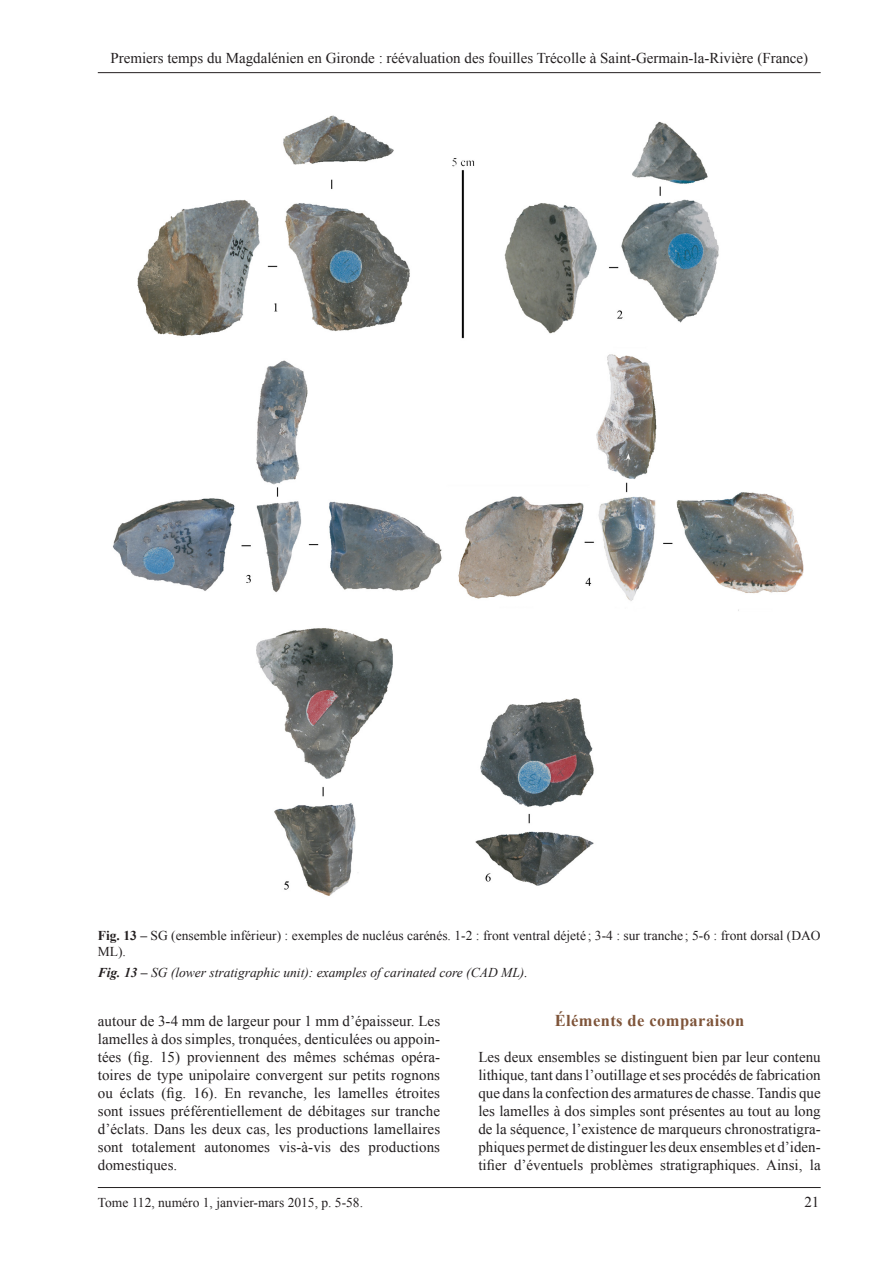
<style>
.page{position:relative;width:893px;height:1263px;background:#fff}
.page>*{position:absolute;margin:0;border:0;box-sizing:border-box;transform-origin:0 0}
.Titre2{font:700 16.5px "Times New Roman";letter-spacing:.025em;color:#7e5439}
.Sans_letrine{font:15px/18px "Times New Roman";color:#231f20;text-align:justify}
.Figures{font:13.5px/16.5px "Times New Roman";color:#231f20}
.Figures-2{font:italic 13.5px "Times New Roman";color:#231f20}
.s1{font-weight:700}
</style>
<div class="page">
<hr style="left:98px;top:72px;width:723px;height:1px;background:#231f20">
<hr style="left:98px;top:1187px;width:723px;height:1px;background:#231f20">
<img style="left:113px;top:115px;width:691px;height:781px">
<p class="Sans_letrine" style="left:110px;top:49px;width:699px">Premiers temps du Magdalénien en Gironde : réévaluation des fouilles Trécolle à Saint-Germain-la-Rivière (France)</p>
<p class="Figures" style="left:98px;top:926px;width:724px"><span class="s1">Fig. 13 –</span> SG (ensemble inférieur) : exemples de nucléus carénés. 1-2 : front ventral déjeté ; 3-4 : sur tranche ; 5-6 : front dorsal (DAO<br>ML).</p>
<p class="Figures-2" style="left:98px;top:963px;width:431px"><span class="s1">Fig. 13 –</span> SG (lower stratigraphic unit): examples of carinated core (CAD ML).</p>
<p class="Sans_letrine" style="left:98px;top:1012px;width:344px">autour de 3-4 mm de largeur pour 1 mm d’épaisseur. Les lamelles à dos simples, tronquées, denticulées ou appoin&shy;tées (fig. 15) proviennent des mêmes schémas opéra&shy;toires de type unipolaire convergent sur petits rognons ou éclats (fig. 16). En revanche, les lamelles étroites sont issues préférentiellement de débitages sur tranche d’éclats. Dans les deux cas, les productions lamellaires sont totalement autonomes vis-à-vis des productions domestiques.</p>
<p class="Titre2" style="left:555px;top:1009px;width:191px">Éléments de comparaison</p>
<p class="Sans_letrine" style="left:478px;top:1048px;width:344px">Les deux ensembles se distinguent bien par leur contenu lithique, tant dans l’outillage et ses procédés de fabrication que dans la confection des armatures de chasse. Tandis que les lamelles à dos simples sont présentes au tout au long de la séquence, l’existence de marqueurs chronostratigra&shy;phiques permet de distinguer les deux ensembles et d’iden&shy;tifier d’éventuels problèmes stratigraphiques. Ainsi, la</p>
<p class="Figures" style="left:98px;top:1194px;width:267px">Tome 112, numéro 1, janvier-mars 2015, p. 5-58.</p>
<p class="Sans_letrine" style="left:804px;top:1193px;width:16px">21</p>
</div>
